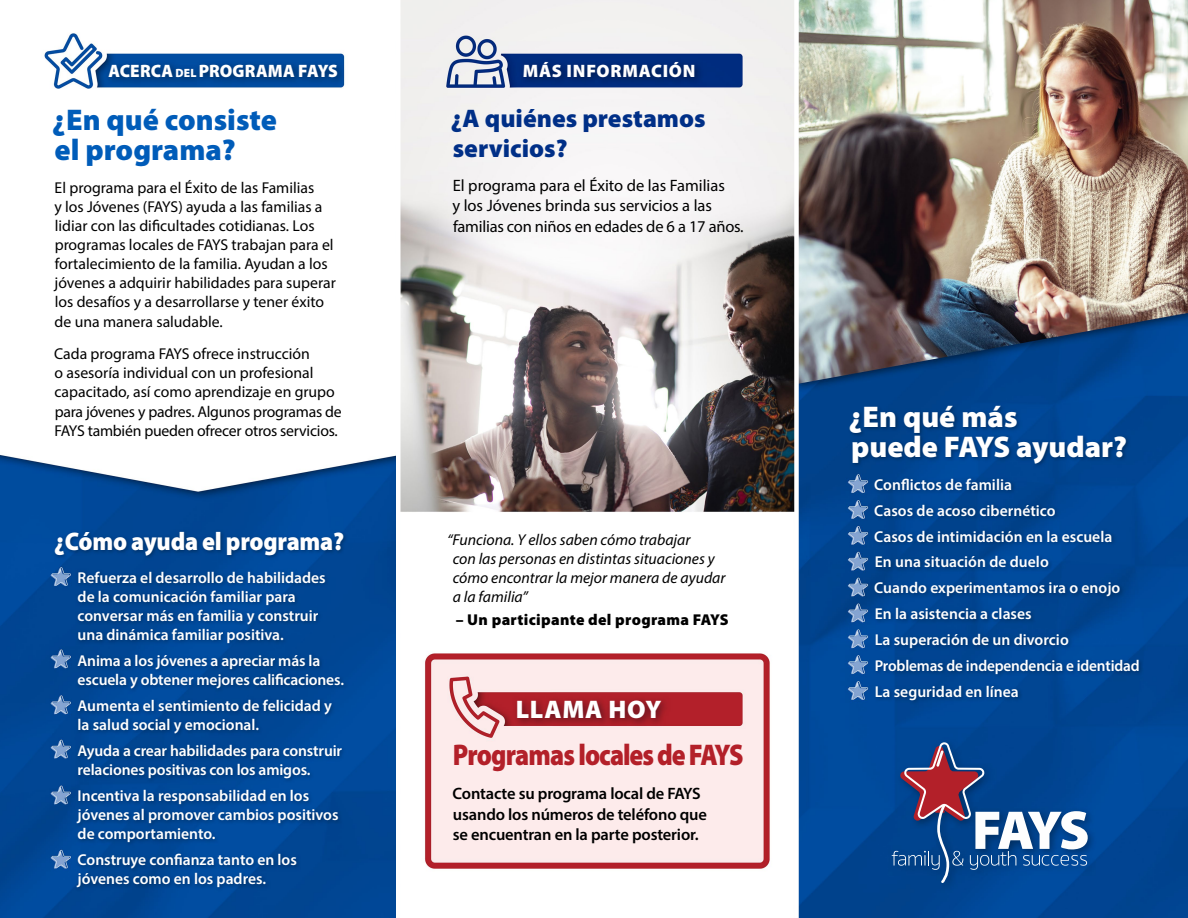
<style>
.page{position:relative;width:1188px;height:918px;background:#fff}
.page>*{position:absolute;margin:0;border:0;box-sizing:border-box;transform-origin:0 0}
.t1{font:900 30px/30px "Myriad Pro";color:#005cb9}
.t2{font:900 30px/30px "Myriad Pro";color:#fff}
.t3{font:900 30px "Myriad Pro";letter-spacing:-.04em;color:#b32029;scale:.86 1}
.t4{font:900 25.5px/30px "Myriad Pro";color:#002f87}
.t5{font:900 25.5px "Myriad Pro";letter-spacing:-.01em;color:#fff;scale:.94 1}
.t6{font:900 25.5px "Myriad Pro";letter-spacing:.03em;color:#fff}
.t7{font:900 18px "Myriad Pro";letter-spacing:.02em;color:#fff;scale:.96 1}
.t8{font:900 18px "Myriad Pro";letter-spacing:.045em;color:#fff}
.t9{font:16.5px/20.7px "Myriad Pro";color:#000}
.t10{font:600 16.5px/20.7px "Myriad Pro";letter-spacing:-.01em;color:#000}
.t11{font:600 15.75px/19px "Myriad Pro";color:#fff}
.t12{font:15.75px/19px "Myriad Pro";color:#000}
.t13{font:italic 15.75px/19px "Myriad Pro";color:#000}
.t14{font:900 15.75px "Myriad Pro";letter-spacing:.02em;color:#000}
.s1{font-size:12px}
</style>
<div class="page">
<img style="left:0;top:0;width:1188px;height:918px">
<hr style="left:396px;top:0;width:4px;height:918px;background:#fff">
<div style="left:794px;top:0;width:5px;height:918px;background:#fff"></div>
<svg style="left:892px;top:742px;width:196px;height:141px;background:#335994"></svg>
<p class="t7" style="left:108px;top:59px;width:241px">ACERCA <span class="s1">DEL</span> PROGRAMA FAYS</p>
<h1 class="t1" style="left:52px;top:104px;width:226px">¿En qué consiste el programa?</h1>
<p class="t12" style="left:54px;top:178px;width:283px">El programa para el Éxito de las Familias<br>y los Jóvenes (FAYS) ayuda a las familias a lidiar con las dificultades cotidianas. Los programas locales de FAYS trabajan para el fortalecimiento de la familia. Ayudan a los jóvenes a adquirir habilidades para superar los desafíos y a desarrollarse y tener éxito de una manera saludable.</p>
<p class="t12" style="left:54px;top:344px;width:289px">Cada programa FAYS ofrece instrucción<br>o asesoría individual con un profesional capacitado, así como aprendizaje en grupo para jóvenes y padres. Algunos programas de FAYS también pueden ofrecer otros servicios.</p>
<h2 class="t5" style="left:54px;top:524px;width:310px">¿Cómo ayuda el programa?</h2>
<p class="t11" style="left:78px;top:567px;width:250px">Refuerza el desarrollo de habilidades de la comunicación familiar para conversar más en familia y construir una dinámica familiar positiva.</p>
<p class="t11" style="left:78px;top:651px;width:268px">Anima a los jóvenes a apreciar más la escuela y obtener mejores calificaciones.</p>
<p class="t11" style="left:78px;top:696px;width:256px">Aumenta el sentimiento de felicidad y la salud social y emocional.</p>
<p class="t11" style="left:78px;top:741px;width:266px">Ayuda a crear habilidades para construir relaciones positivas con los amigos.</p>
<p class="t11" style="left:78px;top:786px;width:262px">Incentiva la responsabilidad en los jóvenes al promover cambios positivos de comportamiento.</p>
<p class="t11" style="left:78px;top:850px;width:221px">Construye confianza tanto en los jóvenes como en los padres.</p>
<p class="t8" style="left:523px;top:59px;width:174px">MÁS INFORMACIÓN</p>
<h2 class="t4" style="left:451px;top:102px;width:256px">¿A quiénes prestamos servicios?</h2>
<p class="t9" style="left:452px;top:175px;width:293px">El programa para el Éxito de las Familias<br>y los Jóvenes brinda sus servicios a las familias con niños en edades de 6 a 17 años.</p>
<p class="t13" style="left:453px;top:530px;width:274px;text-indent:-5px">“Funciona. Y ellos saben cómo trabajar<br>con las personas en distintas situaciones y cómo encontrar la mejor manera de ayudar a la familia”</p>
<p class="t14" style="left:456px;top:609px;width:275px">– Un participante del programa FAYS</p>
<h2 class="t6" style="left:516px;top:692px;width:147px">LLAMA HOY</h2>
<h1 class="t3" style="left:453px;top:735px;width:340px">Programas locales de FAYS</h1>
<p class="t10" style="left:453px;top:783px;width:256px">Contacte su programa local de FAYS usando los números de teléfono que se encuentran en la parte posterior.</p>
<h1 class="t2" style="left:849px;top:401px;width:280px">¿En qué más<br>puede FAYS ayudar?</h1>
<p class="t11" style="left:874px;top:471px;width:267px;line-height:26px">Conflictos de familia<br>Casos de acoso cibernético<br>Casos de intimidación en la escuela<br>En una situación de duelo<br>Cuando experimentamos ira o enojo<br>En la asistencia a clases<br>La superación de un divorcio<br>Problemas de independencia e identidad<br>La seguridad en línea</p>
</div>
